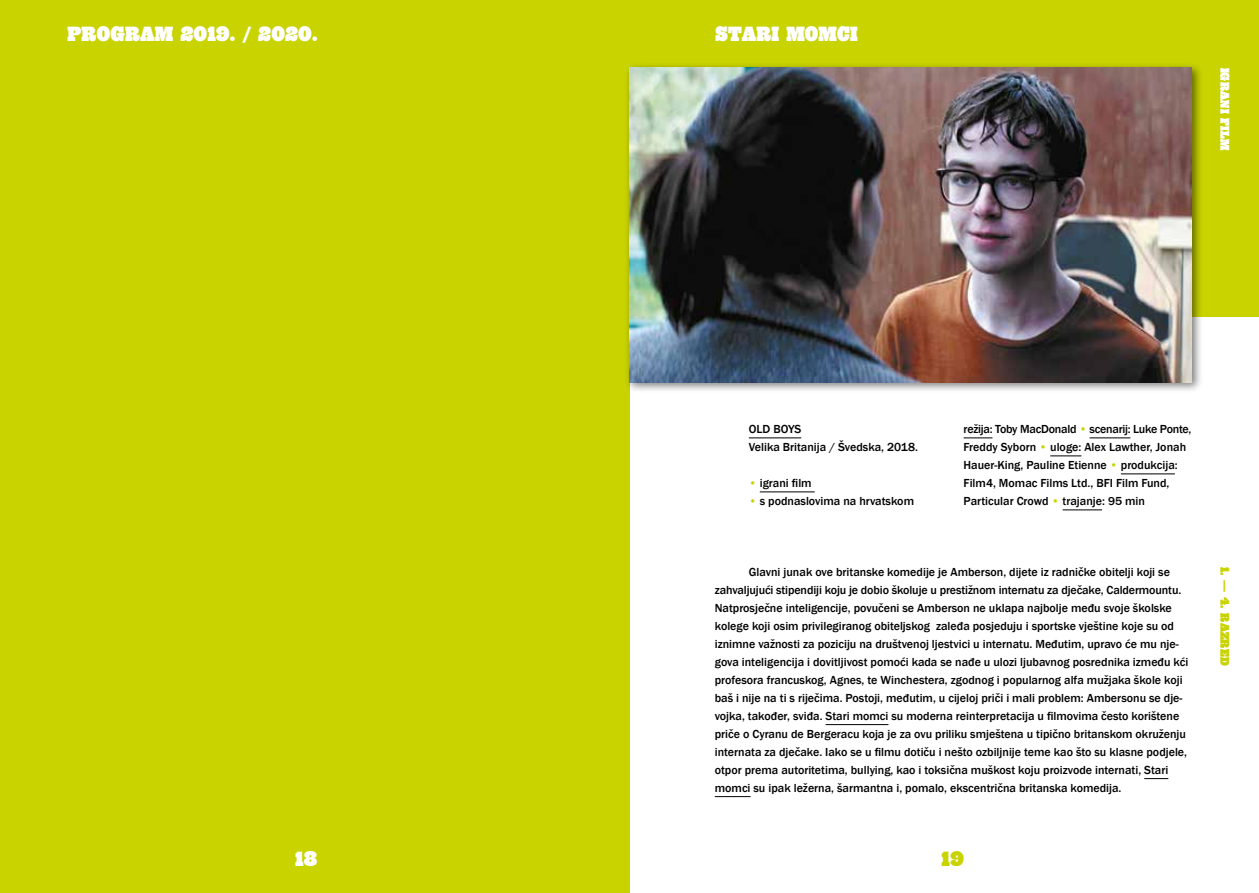
<style>
.page{position:relative;width:1259px;height:893px;background:#fff}
.page>*{position:absolute;margin:0;border:0;box-sizing:border-box;transform-origin:0 0}
.t1{font:500 19.5px "Rio Grande Wbw CRO";letter-spacing:.01em;color:#fff}
.t2{font:500 19.5px "Rio Grande Wbw HR";color:#c8d300}
.t3{font:500 19.5px "Rio Grande Wbw HR";color:#fff}
.t4{font:500 12px/18px "Franklin Gothic";color:#000}
.t5{font:500 12px "Rio Grande Wbw CRO";letter-spacing:.02em;color:#c8d300}
.t6{font:500 12px "Rio Grande Wbw CRO";letter-spacing:.02em;color:#fff}
.s1{color:#c8d300}
</style>
<div class="page">
<div style="left:1191px;top:0;width:68px;height:316px;background:#c8d300"></div>
<div style="left:0;top:0;width:629px;height:893px;background:#c8d300"></div>
<div style="left:0;top:0;width:1259px;height:68px;background:#c8d300"></div>
<hr style="left:825px;top:724px;width:63px;height:1px;background:#000">
<svg style="left:1144px;top:778px;width:24px;height:1px"></svg>
<hr style="left:715px;top:796px;width:35px;height:1px;background:#000">
<hr style="left:749px;top:437px;width:52px;height:1px;background:#000">
<hr style="left:760px;top:491px;width:54px;height:1px;background:#000">
<svg style="left:963px;top:437px;width:29px;height:1px"></svg>
<hr style="left:1089px;top:437px;width:41px;height:1px;background:#000">
<hr style="left:1050px;top:455px;width:31px;height:1px;background:#000">
<hr style="left:1121px;top:473px;width:54px;height:1px;background:#000">
<hr style="left:1062px;top:509px;width:40px;height:1px;background:#000">
<div style="left:624px;top:62px;width:578px;height:331px;background:#000;opacity:.5"></div>
<img style="left:629px;top:68px;width:562px;height:314px">
<h1 class="t1" style="left:68px;top:22px;width:251px">PROGRAM 2019. / 2020.</h1>
<h1 class="t1" style="left:715px;top:22px;width:118px">STARI MOMCI</h1>
<p class="t6" style="left:1232px;top:68px;width:84px;rotate:90deg">igrani film</p>
<h1 class="t3" style="left:295px;top:847px;width:24px">18</h1>
<p class="t4" style="left:749px;top:420px;width:171px">Old Boys<br>Velika Britanija / Švedska, 2018.</p>
<p class="t4" style="left:749px;top:474px;width:64px"><span class="s1">•</span> igrani film</p>
<p class="t4" style="left:749px;top:492px;width:167px"><span class="s1">•</span> s podnaslovima na hrvatskom</p>
<p class="t4" style="left:963px;top:420px;width:229px">režija: Toby MacDonald <span class="s1">•</span> scenarij: Luke Ponte, Freddy Syborn <span class="s1">•</span> uloge: Alex Lawther, Jonah Hauer-King, Pauline Etienne <span class="s1">•</span> produkcija:<br>Film4, Momac Films Ltd., BFI Film Fund, Particular Crowd <span class="s1">•</span> trajanje: 95 min</p>
<p class="t4" style="left:715px;top:563px;width:475px;text-indent:34px">Glavni junak ove britanske komedije je Amberson, dijete iz radničke obitelji koji se zahvaljujući stipendiji koju je dobio školuje u prestižnom internatu za dječake, Caldermountu.<br>Natprosječne inteligencije, povučeni se Amberson ne uklapa najbolje među svoje školske kolege koji osim privilegiranog obiteljskog zaleđa posjeduju i sportske vještine koje su od iznimne važnosti za poziciju na društvenoj ljestvici u internatu. Međutim, upravo će mu nje&shy;gova inteligencija i dovitljivost pomoći kada se nađe u ulozi ljubavnog posrednika između kći profesora francuskog, Agnes, te Winchestera, zgodnog i popularnog alfa mužjaka škole koji baš i nije na ti s riječima. Postoji, međutim, u cijeloj priči i mali problem: Ambersonu se dje&shy;vojka, također, sviđa. Stari momci su moderna reinterpretacija u filmovima često korištene priče o Cyranu de Bergeracu koja je za ovu priliku smještena u tipično britanskom okruženju internata za dječake. Iako se u filmu dotiču i nešto ozbiljnije teme kao što su klasne podjele, otpor prema autoritetima, bullying, kao i toksična muškost koju proizvode internati, Stari momci su ipak ležerna, šarmantna i, pomalo, ekscentrična britanska komedija.</p>
<h1 class="t2" style="left:941px;top:847px;width:24px">19</h1>
<p class="t5" style="left:1232px;top:567px;width:100px;rotate:90deg">1. — 4. razred</p>
</div>
